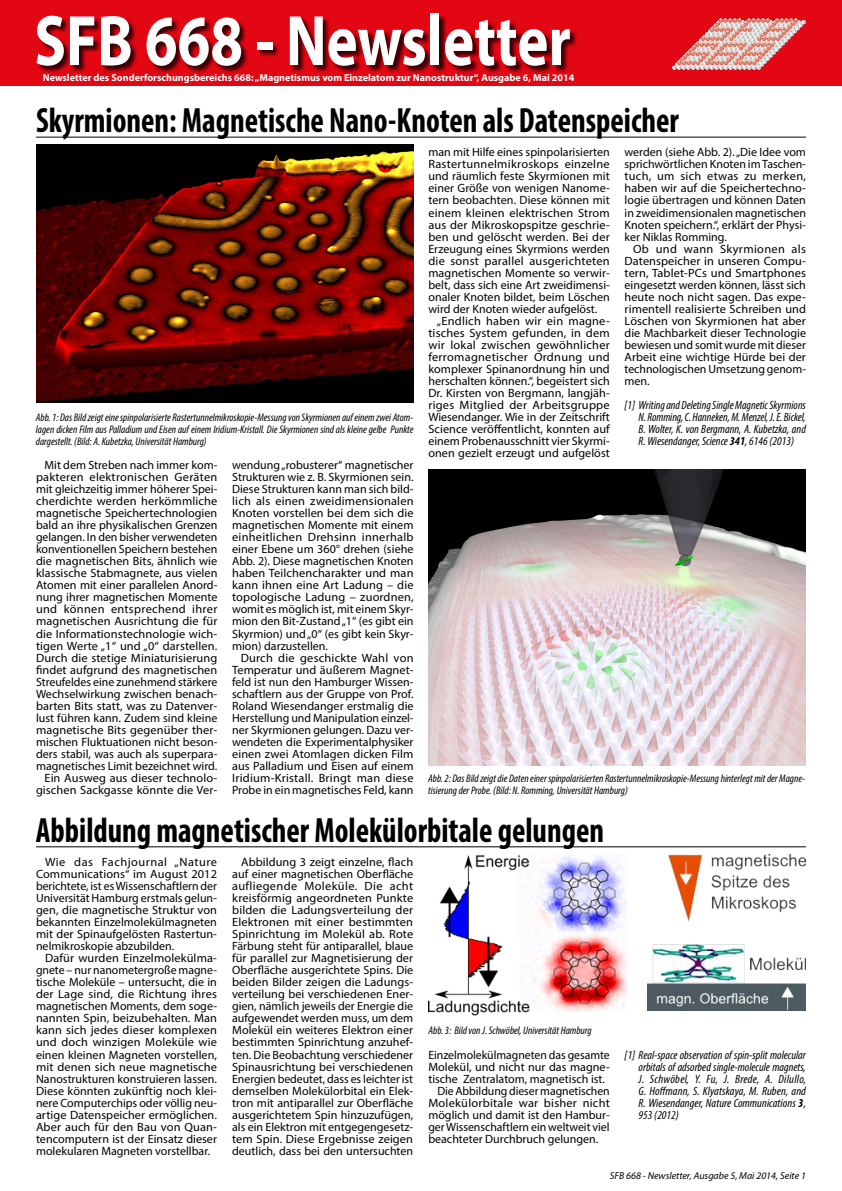
<style>
.page{position:relative;width:842px;height:1191px;background:#fff}
.page>*{position:absolute;margin:0;border:0;box-sizing:border-box;transform-origin:0 0}
.t1{font:700 72px "Myriad Pro";color:#fff;scale:.82 1}
.t2{font:700 condensed 35.2px "Myriad Pro";color:#000;scale:.91 1}
.t3{font:12px/12px "Myriad Pro";color:#000;text-align:justify}
.t4{font:italic condensed 12px/12px "Myriad Pro";color:#000;text-align:justify}
.t5{font:12px "Myriad Pro";letter-spacing:.02em;color:#000}
.t6{font:italic condensed 11px/12px "Myriad Pro";color:#000;text-align:justify}
.t7{font:700 10.1px "Myriad Pro";color:#fdfdfd}
.t8{font:italic 10px "Myriad Pro";color:#000}
.s1{font-weight:700}
</style>
<div class="page">
<div style="left:0;top:0;width:842px;height:86px;background:#e30613"></div>
<img style="left:672px;top:18px;width:134px;height:51px">
<div style="left:37px;top:14px;width:541px;height:59px;background:#000;opacity:.75"></div>
<hr style="left:36px;top:137px;width:770px;height:1px;background:#000">
<hr style="left:36px;top:846px;width:770px;height:1px;background:#000">
<img style="left:36px;top:144px;width:378px;height:259px">
<img style="left:428px;top:854px;width:198px;height:162px">
<img style="left:648px;top:854px;width:158px;height:156px">
<img style="left:428px;top:469px;width:378px;height:296px">
<h1 class="t1" style="left:34px;top:-6px;width:656px">SFB 668 - Newsletter</h1>
<p class="t7" style="left:43px;top:71px;width:533px">Newsletter des Sonderforschungsbereichs 668: „Magnetismus vom Einzelatom zur Nanostruktur“, Ausgabe 6, Mai 2014</p>
<h2 class="t2" style="left:36px;top:98px;width:708px">Skyrmionen: Magnetische Nano-Knoten als Datenspeicher</h2>
<p class="t6" style="left:36px;top:411px;width:379px">Abb. 1: Das Bild zeigt eine spinpolarisierte Rastertunnelmikroskopie-Messung von Skyrmionen auf einem zwei Atom&shy;lagen dicken Film aus Palladium und Eisen auf einem Iridium-Kristall. Die Skyrmionen sind als kleine gelbe Punkte dargestellt. (Bild: A. Kubetzka, Universität Hamburg)</p>
<p class="t3" style="left:36px;top:459px;width:183px;text-align:right">Mit dem Streben nach immer kom&shy;pakteren elektronischen Geräten mit gleichzeitig immer höherer Spei&shy;cherdichte werden herkömmliche magnetische Speichertechnologien bald an ihre physikalischen Grenzen gelangen. In den bisher verwendeten konventionellen Speichern bestehen die magnetischen Bits, ähnlich wie klassische Stabmagnete, aus vielen Atomen mit einer parallelen Anord&shy;nung ihrer magnetischen Momente und können entsprechend ihrer magnetischen Ausrichtung die für die Informationstechnologie wich&shy;tigen Werte „1“ und „0“ darstellen.<br>Durch die stetige Miniaturisierung findet aufgrund des magnetischen Streufeldes eine zunehmend stärkere Wechselwirkung zwischen benach&shy;barten Bits statt, was zu Datenver&shy;lust führen kann. Zudem sind kleine magnetische Bits gegenüber ther&shy;mischen Fluktuationen nicht beson&shy;ders stabil, was auch als superpara&shy;magnetisches Limit bezeichnet wird.<br>Ein Ausweg aus dieser technolo&shy;gischen Sackgasse könnte die Ver-</p>
<p class="t3" style="left:232px;top:459px;width:183px">wendung „robusterer“ magnetischer Strukturen wie z. B. Skyrmionen sein.<br>Diese Strukturen kann man sich bild&shy;lich als einen zweidimensionalen Knoten vorstellen bei dem sich die magnetischen Momente mit einem einheitlichen Drehsinn innerhalb einer Ebene um 360° drehen (siehe Abb. 2). Diese magnetischen Knoten haben Teilchencharakter und man kann ihnen eine Art Ladung – die topologische Ladung – zuordnen, womit es möglich ist, mit einem Skyr&shy;mion den Bit-Zustand „1“ (es gibt ein Skyrmion) und „0“ (es gibt kein Skyr&shy;mion) darzustellen.</p>
<p class="t3" style="left:232px;top:651px;width:183px;text-indent:9px">Durch die geschickte Wahl von Temperatur und äußerem Magnet&shy;feld ist nun den Hamburger Wissen&shy;schaftlern aus der Gruppe von Prof.<br>Roland Wiesendanger erstmalig die Herstellung und Manipulation einzel&shy;ner Skyrmionen gelungen. Dazu ver&shy;wendeten die Experimentalphysiker einen zwei Atomlagen dicken Film aus Palladium und Eisen auf einem Iridium-Kristall. Bringt man diese Probe in ein magnetisches Feld, kann</p>
<p class="t3" style="left:428px;top:146px;width:183px">man mit Hilfe eines spinpolarisierten Rastertunnelmikroskops einzelne und räumlich feste Skyrmionen mit einer Größe von wenigen Nanome&shy;tern beobachten. Diese können mit einem kleinen elektrischen Strom aus der Mikroskopspitze geschrie&shy;ben und gelöscht werden. Bei der Erzeugung eines Skyrmions werden die sonst parallel ausgerichteten magnetischen Momente so verwir&shy;belt, dass sich eine Art zweidimensi&shy;onaler Knoten bildet, beim Löschen wird der Knoten wieder aufgelöst.</p>
<p class="t3" style="left:428px;top:314px;width:183px;text-indent:9px">„Endlich haben wir ein magne&shy;tisches System gefunden, in dem wir lokal zwischen gewöhnlicher ferromagnetischer Ordnung und komplexer Spinanordnung hin und herschalten können.“, begeistert sich Dr. Kirsten von Bergmann, langjäh&shy;riges Mitglied der Arbeitsgruppe Wiesendanger. Wie in der Zeitschrift Science veröffentlicht, konnten auf einem Probenausschnitt vier Skyrmi&shy;onen gezielt erzeugt und aufgelöst</p>
<p class="t3" style="left:625px;top:146px;width:183px">werden (siehe Abb. 2). „Die Idee vom sprichwörtlichen Knoten im Taschen&shy;tuch, um sich etwas zu merken, haben wir auf die Speichertechno&shy;logie übertragen und können Daten in zweidimensionalen magnetischen Knoten speichern.“, erklärt der Physi&shy;ker Niklas Romming.</p>
<p class="t3" style="left:625px;top:242px;width:183px;text-indent:9px">Ob und wann Skyrmionen als Datenspeicher in unseren Compu&shy;tern, Tablet-PCs und Smartphones eingesetzt werden können, lässt sich heute noch nicht sagen. Das expe&shy;rimentell realisierte Schreiben und Löschen von Skyrmionen hat aber die Machbarkeit dieser Technologie bewiesen und somit wurde mit dieser Arbeit eine wichtige Hürde bei der technologischen Umsetzung genom&shy;men.</p>
<p class="t4" style="left:639px;top:399px;width:169px;text-indent:-14px">[1] Writing and Deleting Single Magnetic Skyrmions N. Romming, C. Hanneken, M. Menzel, J. E. Bickel, B. Wolter, K. von Bergmann, A. Kubetzka, and R. Wiesendanger, Science <span class="s1">341</span>, 6146 (2013)</p>
<p class="t6" style="left:428px;top:772px;width:379px">Abb.2: Das Bild zeigt die Daten einer spinpolarisierten Rastertunnelmikroskopie-Messung hinterlegt mit der Magne&shy;tisierung der Probe. (Bild: N. Romming, Universität Hamburg)</p>
<h2 class="t2" style="left:36px;top:808px;width:626px">Abbildung magnetischer Molekülorbitale gelungen</h2>
<p class="t3" style="left:36px;top:856px;width:183px;text-indent:9px">Wie das Fachjournal „Nature Communications“ im August 2012 berichtete, ist es Wissenschaftlern der Universität Hamburg erstmals gelun&shy;gen, die magnetische Struktur von bekannten Einzelmolekülmagneten mit der Spinaufgelösten Rastertun&shy;nelmikroskopie abzubilden.</p>
<p class="t3" style="left:36px;top:952px;width:183px;text-indent:9px">Dafür wurden Einzelmolekülma&shy;gnete – nur nanometergroße magne&shy;tische Moleküle – untersucht, die in der Lage sind, die Richtung ihres magnetischen Moments, dem soge&shy;nannten Spin, beizubehalten. Man kann sich jedes dieser komplexen und doch winzigen Moleküle wie einen kleinen Magneten vorstellen, mit denen sich neue magnetische Nanostrukturen konstruieren lassen.<br>Diese könnten zukünftig noch klei&shy;nere Computerchips oder völlig neu&shy;artige Datenspeicher ermöglichen.<br>Aber auch für den Bau von Quan&shy;tencomputern ist der Einsatz dieser molekularen Magneten vorstellbar.</p>
<p class="t3" style="left:232px;top:856px;width:183px;text-indent:9px">Abbildung 3 zeigt einzelne, flach auf einer magnetischen Oberfläche aufliegende Moleküle. Die acht kreisförmig angeordneten Punkte bilden die Ladungsverteilung der Elektronen mit einer bestimmten Spinrichtung im Molekül ab. Rote Färbung steht für antiparallel, blaue für parallel zur Magnetisierung der Oberfläche ausgerichtete Spins. Die beiden Bilder zeigen die Ladungs&shy;verteilung bei verschiedenen Ener&shy;gien, nämlich jeweils der Energie die aufgewendet werden muss, um dem Molekül ein weiteres Elektron einer bestimmten Spinrichtung anzuhef&shy;ten. Die Beobachtung verschiedener Spinausrichtung bei verschiedenen Energien bedeutet, dass es leichter ist demselben Molekülorbital ein Elek&shy;tron mit antiparallel zur Oberfläche ausgerichtetem Spin hinzuzufügen, als ein Elektron mit entgegengesetz&shy;tem Spin. Diese Ergebnisse zeigen deutlich, dass bei den untersuchten</p>
<p class="t6" style="left:428px;top:1024px;width:165px">Abb.3: Bild von J. Schwöbel, Universität Hamburg</p>
<p class="t3" style="left:428px;top:1048px;width:183px">Einzelmolekülmagneten das gesamte</p>
<p class="t3" style="left:428px;top:1060px;width:183px">Molekül, und nicht nur das magne-</p>
<p class="t3" style="left:428px;top:1072px;width:178px">tische Zentralatom, magnetisch ist.</p>
<p class="t3" style="left:437px;top:1084px;width:174px">Die Abbildung dieser magnetischen</p>
<p class="t5" style="left:428px;top:1095px;width:183px">Molekülorbitale war bisher nicht</p>
<p class="t3" style="left:428px;top:1108px;width:183px">möglich und damit ist den Hambur-</p>
<p class="t3" style="left:428px;top:1120px;width:183px">ger Wissenschaftlern ein weltweit viel</p>
<p class="t3" style="left:428px;top:1132px;width:172px">beachteter Durchbruch gelungen.</p>
<p class="t4" style="left:639px;top:1048px;width:169px;text-indent:-14px">[1] Real-space observation of spin-split molecular orbitals of adsorbed single-molecule magnets, J. Schwöbel, Y. Fu, J. Brede, A. Dilullo, G. Hoffmann, S. Klyatskaya, M. Ruben, and R. Wiesendanger, Nature Communications <span class="s1">3</span>, 953 (2012)</p>
<p class="t8" style="left:610px;top:1169px;width:198px">SFB 668 - Newsletter, Ausgabe 5, Mai 2014, Seite 1</p>
</div>
